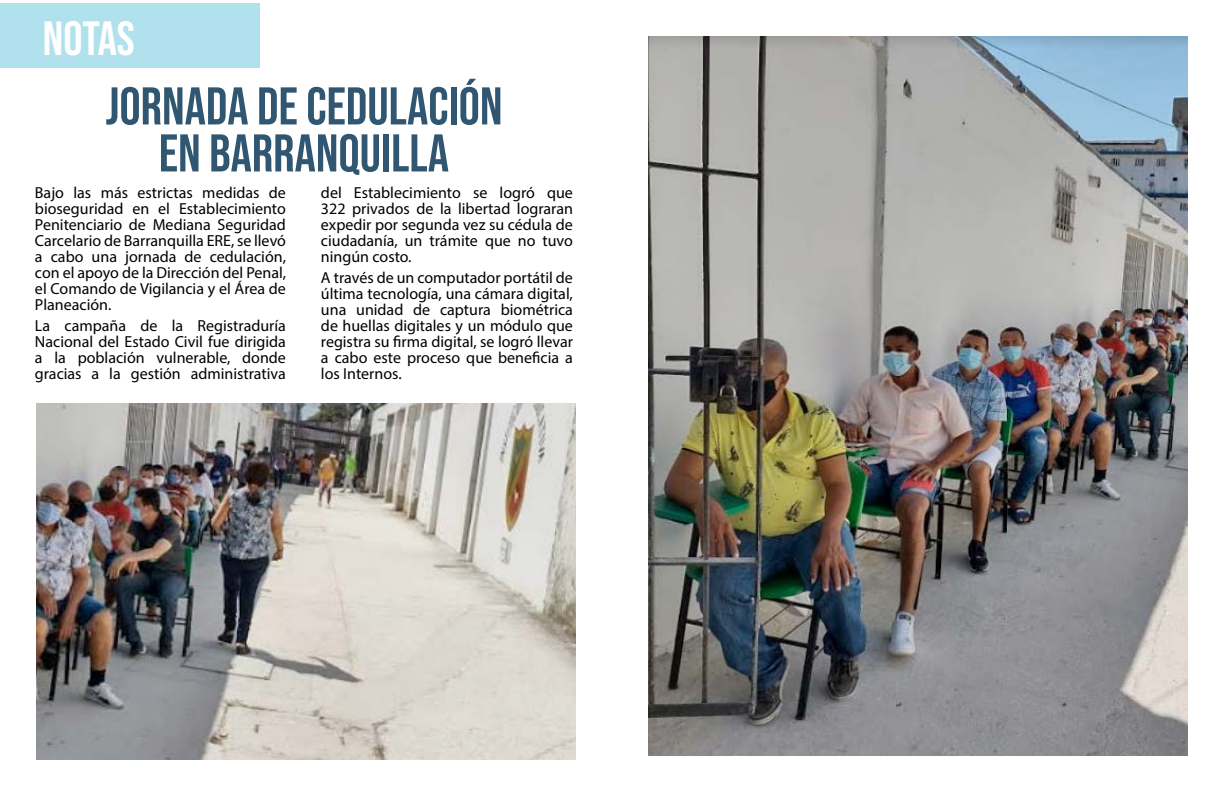
<style>
.page{position:relative;width:1224px;height:792px;background:#fff}
.page>*{position:absolute;margin:0;border:0;box-sizing:border-box;transform-origin:0 0}
.t1{font:53px/47px "Bebas Neue";color:#305671;text-align:center}
.t2{font:48px "Bebas Neue";letter-spacing:-.005em;color:#fff}
.t3{font:16px/16px "Myriad Pro";color:#000;text-align:justify}
</style>
<div class="page">
<div style="left:0;top:4px;width:260px;height:64px;background:#b1e1ec"></div>
<img style="left:36px;top:403px;width:540px;height:357px">
<img style="left:648px;top:36px;width:540px;height:720px">
<h2 class="t2" style="left:43px;top:11px;width:93px">NOTAS</h2>
<h1 class="t1" style="left:105px;top:82px;width:399px">JORNADA DE CEDULACIÓN<br>EN BARRANQUILLA</h1>
<p class="t3" style="left:35px;top:184px;width:253px">Bajo las más estrictas medidas de bioseguridad en el Establecimiento Penitenciario de Mediana Seguridad Carcelario de Barranquilla ERE, se llevó a cabo una jornada de cedulación, con el apoyo de la Dirección del Penal, el Comando de Vigilancia y el Área de Planeación.</p>
<p class="t3" style="left:35px;top:318px;width:253px">La campaña de la Registraduría Nacional del Estado Civil fue dirigida a la población vulnerable, donde gracias a la gestión administrativa</p>
<p class="t3" style="left:321px;top:184px;width:253px">del Establecimiento se logró que 322 privados de la libertad lograran expedir por segunda vez su cédula de ciudadanía, un trámite que no tuvo ningún costo.</p>
<p class="t3" style="left:321px;top:270px;width:253px">A través de un computador portátil de última tecnología, una cámara digital, una unidad de captura biométrica de huellas digitales y un módulo que registra su firma digital, se logró llevar a cabo este proceso que beneficia a los Internos.</p>
</div>
